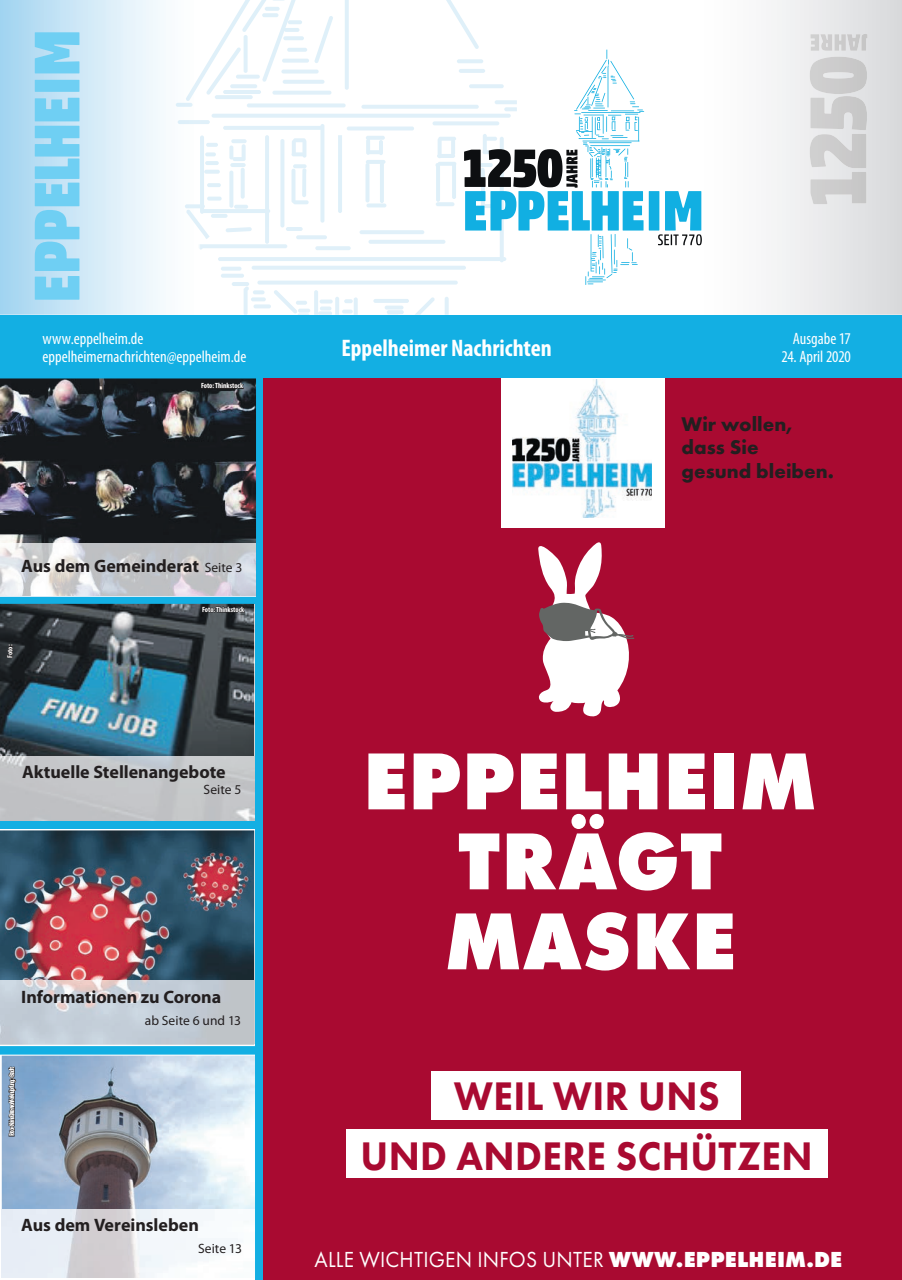
<style>
.page{position:relative;width:902px;height:1280px;background:#fff}
.page>*{position:absolute;margin:0;border:0;box-sizing:border-box;transform-origin:0 0}
.t1{font:800 83.7px/79.9px "Futura PT";letter-spacing:.01em;color:#fff;text-align:center;scale:.95 1}
.t2{font:800 41.4px/59.7px "Futura PT";letter-spacing:.01em;color:#a90a31;text-align:center;scale:.95 1}
.t3{font:700 condensed 24px "Myriad Pro";color:#fff}
.t4{font:22.65px "Futura PT";letter-spacing:.01em;color:#fff;scale:.95 1}
.t5{font:700 20.55px/23.9px "Futura PT";color:#231f20}
.t6{font:700 18px "Myriad Pro";letter-spacing:-.005em;color:#231f20}
.t7{font:condensed 16.5px/18.3px "Myriad Pro";color:#fff}
.t8{font:13.5px "Myriad Pro";letter-spacing:.005em;color:#231f20}
.t9{font:700 condensed 7.5px "Myriad Pro";letter-spacing:-.145em;color:#fff}
.t10{font:700 condensed 7.5px "Myriad Pro";color:#fff}
.t11{font:700 condensed 7.5px "Myriad Pro";letter-spacing:-.025em;color:#fff}
.s1{font-weight:400;font-size:13.5px}
.s2{font-weight:800}
</style>
<div class="page">
<svg style="left:0;top:0;width:193px;height:315px"></svg>
<img style="left:185px;top:137px;width:14px;height:75px">
<img style="left:186px;top:210px;width:13px;height:20px">
<img style="left:178px;top:120px;width:21px;height:4px">
<img style="left:176px;top:103px;width:16px;height:4px;border-radius:2px">
<img style="left:186px;top:75px;width:13px;height:26px">
<img style="left:697px;top:0;width:204px;height:315px">
<img style="left:810px;top:172px;width:56px;height:32px">
<img style="left:809px;top:134px;width:57px;height:34px">
<img style="left:810px;top:96px;width:57px;height:34px">
<img style="left:809px;top:57px;width:58px;height:37px">
<img style="left:834px;top:34px;width:33px;height:17px">
<img style="left:810px;top:34px;width:22px;height:17px">
<svg style="left:35px;top:98px;width:44px;height:202px;background:#86d4f3"></svg>
<div style="left:35px;top:80px;width:44px;height:12px;background:#6fcff3"></div>
<svg style="left:35px;top:32px;width:44px;height:41px;background:#80d3f3"></svg>
<div style="left:648px;top:191px;width:11px;height:40px;background:#11afe2"></div>
<svg style="left:199px;top:0;width:445px;height:315px"></svg>
<svg style="left:658px;top:191px;width:43px;height:54px"></svg>
<div style="left:0;top:315px;width:901px;height:63px;background:#13afe3"></div>
<div style="left:0;top:595px;width:255px;height:9px;background:#13afe3"></div>
<div style="left:0;top:821px;width:255px;height:8px;background:#13afe3"></div>
<div style="left:0;top:1046px;width:255px;height:8px;background:#13afe3"></div>
<div style="left:255px;top:378px;width:9px;height:902px;background:#13afe3"></div>
<img style="left:0;top:604px;width:254px;height:217px">
<div style="left:1px;top:756px;width:253px;height:65px;background:#c4c6c9"></div>
<svg style="left:6px;top:644px;width:8px;height:14px"></svg>
<img style="left:0;top:830px;width:254px;height:150px">
<img style="left:0;top:980px;width:254px;height:64px">
<img style="left:2px;top:1056px;width:253px;height:154px">
<img style="left:2px;top:1210px;width:236px;height:68px">
<svg style="left:8px;top:1066px;width:9px;height:71px"></svg>
<img style="left:0;top:378px;width:256px;height:218px">
<hr style="left:0;top:596px;width:255px;height:1px;background:#d5ebf8">
<img style="left:0;top:543px;width:255px;height:53px">
<svg style="left:200px;top:382px;width:45px;height:7px"></svg>
<div style="left:264px;top:378px;width:637px;height:902px;background:#a90a31"></div>
<div style="left:431px;top:1071px;width:310px;height:49px;background:#fff"></div>
<div style="left:346px;top:1129px;width:481px;height:49px;background:#fff"></div>
<div style="left:501px;top:378px;width:163px;height:150px;background:#fff"></div>
<img style="left:512px;top:379px;width:140px;height:139px">
<svg style="left:538px;top:542px;width:96px;height:175px"></svg>
<svg style="left:201px;top:606px;width:45px;height:7px"></svg>
<p class="t7" style="left:43px;top:329px;width:205px">www.eppelheim.de eppelheimernachrichten@eppelheim.de</p>
<h3 class="t3" style="left:341px;top:333px;width:212px">Eppelheimer Nachrichten</h3>
<p class="t7" style="left:792px;top:329px;width:60px">Ausgabe 17</p>
<p class="t7" style="left:781px;top:347px;width:71px">24. April 2020</p>
<p class="t10" style="left:201px;top:381px;width:44px">Foto: Thinkstock</p>
<p class="t6" style="left:21px;top:554px;width:223px">Aus dem Gemeinderat <span class="s1">Seite 3</span></p>
<p class="t11" style="left:5px;top:658px;width:15px;rotate:-90deg">Foto:</p>
<p class="t10" style="left:202px;top:605px;width:44px">Foto: Thinkstock</p>
<p class="t6" style="left:22px;top:760px;width:205px">Aktuelle Stellenangebote</p>
<p class="t8" style="left:204px;top:781px;width:39px">Seite 5</p>
<p class="t6" style="left:21px;top:985px;width:201px">Informationen zu Corona</p>
<p class="t8" style="left:145px;top:1012px;width:98px">ab Seite 6 und 13</p>
<p class="t9" style="left:7px;top:1136px;width:71px;rotate:-90deg">Foto:&lt;Keine Daten von Verknüpfung&gt;Stadt</p>
<p class="t6" style="left:21px;top:1213px;width:179px">Aus dem Vereinsleben</p>
<p class="t8" style="left:198px;top:1240px;width:45px">Seite 13</p>
<p class="t5" style="left:681px;top:411px;width:154px">Wir wollen, dass Sie<br>gesund bleiben.</p>
<h1 class="t1" style="left:363px;top:740px;width:479px">EPPELHEIM<br>TRÄGT<br>MASKE</h1>
<h2 class="t2" style="left:360px;top:1065px;width:477px">WEIL WIR UNS<br>UND ANDERE SCHÜTZEN</h2>
<p class="t4" style="left:314px;top:1246px;width:557px">ALLE WICHTIGEN INFOS UNTER <span class="s2">WWW.EPPELHEIM.DE</span></p>
</div>
